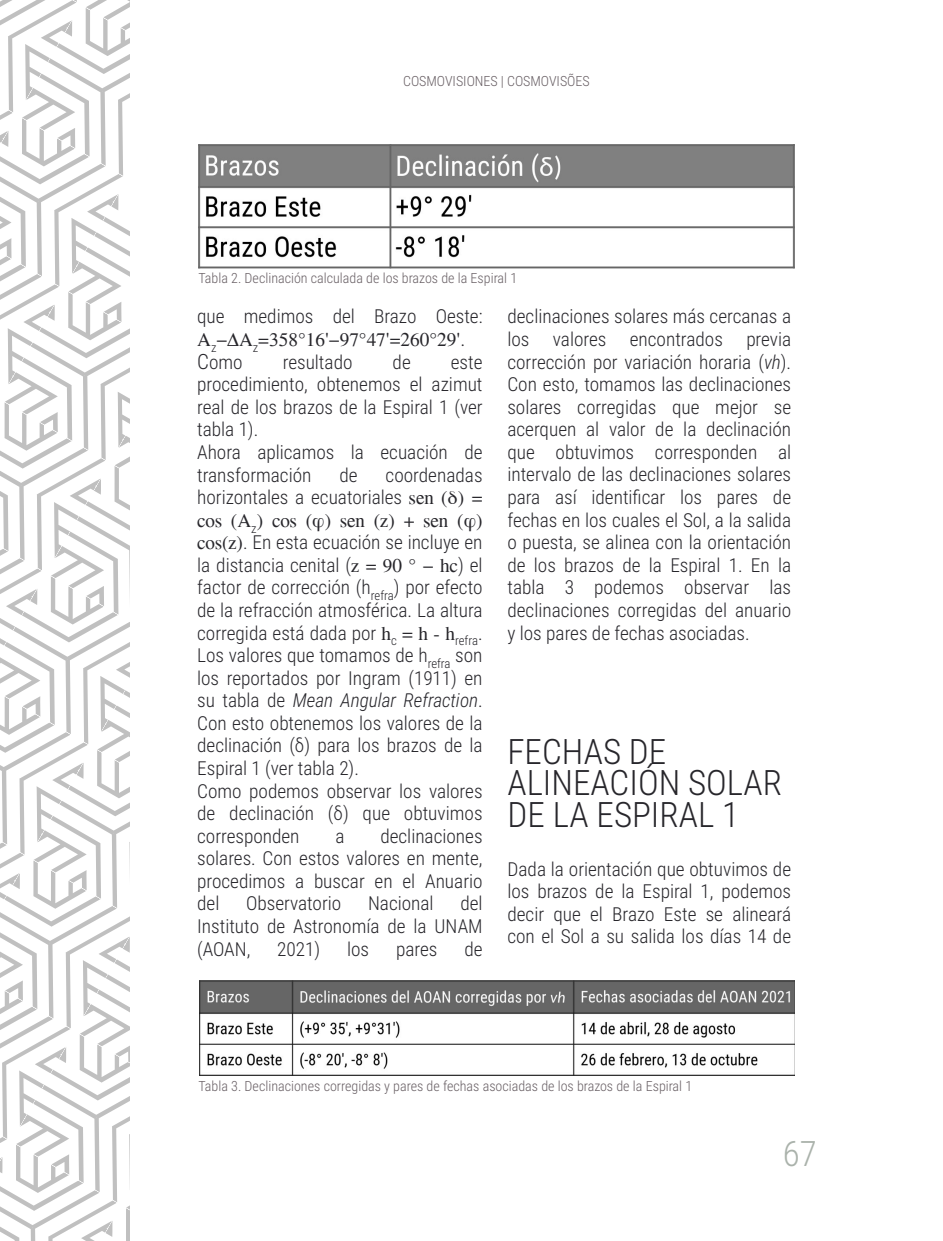
<style>
.page{position:relative;width:943px;height:1241px;background:#fff}
.page>*{position:absolute;margin:0;border:0;box-sizing:border-box;transform-origin:0 0}
.t1{font:300 35px/31.5px "Roboto Condensed";color:#27262b}
.t2{font:300 35px "Roboto Condensed";color:#aab2ab}
.t3{font:300 19.25px/22.6px "Roboto Condensed";color:#27262b;text-align:justify}
.t4{font:19.25px "Free Serif";color:#27262b}
.t5{font:300 14px "Roboto Condensed";color:#685f64}
.s1{font-family:"Roboto Condensed";font-weight:300;font-size:21px}
.s2{font-size:21px}
.s3{font-family:"Free Serif";font-weight:400}
.s4{font-style:italic}
</style>
<div class="page">
<svg style="left:0;top:0;width:129px;height:1240px"></svg>
<img style="left:198px;top:145px;width:596px;height:123px">
<img style="left:199px;top:980px;width:596px;height:95px">
<p class="t5" style="left:403px;top:73px;width:188px">COSMOVISIONES | COSMOVISÕES</p>
<p class="t5" style="left:198px;top:270px;width:320px">Tabla 2. Declinación calculada de los brazos de la Espiral 1</p>
<p class="t3" style="left:197px;top:305px;width:287px">que medimos del Brazo Oeste:</p>
<p class="t4" style="left:197px;top:329px;width:270px">A<sub>z</sub>−∆A<sub>z</sub>=358°16'−97°47'=260°29'<span class="s1">.</span></p>
<p class="t3" style="left:197px;top:351px;width:47px"><span class="s2">C</span>omo</p>
<p class="t3" style="left:283px;top:351px;width:71px">resultado</p>
<p class="t3" style="left:392px;top:351px;width:20px">de</p>
<p class="t3" style="left:197px;top:351px;width:287px;text-align:left;text-indent:254px">este procedimiento, obtenemos el azimut real de los brazos de la Espiral 1 (ver tabla 1).<br>Ahora aplicamos la ecuación de transformación</p>
<p class="t3" style="left:197px;top:463px;width:287px;text-align:right">coordenadas<br>horizontales a ecuatoriales <span class="s3">sen (δ) =</span></p>
<p class="t4" style="left:197px;top:509px;width:287px">cos (A<sub>z</sub>) cos (φ) sen (z) + sen (φ)</p>
<p class="t3" style="left:197px;top:531px;width:287px;text-align:left"><span class="s3">cos(z)</span>. En esta ecuación se incluye en la distancia cenital (<span class="s3">z = 90 ° − hc</span>) el factor de corrección (h<sub>refra</sub>) por efecto de la refracción atmosférica. La altura corregida está dada por <span class="s3">h</span><sub>c</sub> <span class="s3">= h - h</span><sub>refra</sub>.<br>Los valores que tomamos de h<sub>refra</sub> son los reportados por Ingram (1911) en su tabla de <span class="s4">Mean Angular Refraction</span>.<br>Con esto obtenemos los valores de la declinación (δ) para los brazos de la Espiral 1 (ver tabla 2).<br>Como podemos observar los valores de declinación (δ) que obtuvimos corresponden</p>
<p class="t3" style="left:339px;top:463px;width:20px">de</p>
<p class="t3" style="left:197px;top:824px;width:287px;text-indent:183px">declinaciones solares. Con estos valores en mente, procedimos a buscar en el Anuario del</p>
<p class="t3" style="left:335px;top:824px;width:11px">a</p>
<p class="t3" style="left:197px;top:892px;width:287px;text-indent:263px">del Instituto de Astronomía de la UNAM (AOAN,</p>
<p class="t3" style="left:246px;top:892px;width:97px">Observatorio</p>
<p class="t3" style="left:368px;top:892px;width:67px">Nacional</p>
<p class="t3" style="left:277px;top:937px;width:44px">2021)</p>
<p class="t3" style="left:347px;top:937px;width:24px">los</p>
<p class="t3" style="left:396px;top:937px;width:43px">pares</p>
<p class="t3" style="left:464px;top:937px;width:20px">de</p>
<p class="t3" style="left:507px;top:305px;width:285px">declinaciones solares más cercanas a los valores encontrados previa corrección por variación horaria (<span class="s4">vh</span>).<br>Con esto, tomamos las declinaciones solares corregidas que mejor se acerquen al valor de la declinación que obtuvimos corresponden al intervalo de las declinaciones solares para así identificar los pares de fechas en los cuales el Sol, a la salida o puesta, se alinea con la orientación de los brazos de la Espiral 1. En la tabla 3 podemos observar las declinaciones corregidas del anuario y los pares de fechas asociadas.</p>
<h1 class="t1" style="left:507px;top:735px;width:276px">FECHAS DE<br>ALINEACIÓN SOLAR<br>DE LA ESPIRAL 1</h1>
<p class="t3" style="left:507px;top:857px;width:285px">Dada la orientación que obtuvimos de los brazos de la Espiral 1, podemos decir que el Brazo Este se alineará con el Sol a su salida los días 14 de</p>
<p class="t5" style="left:198px;top:1077px;width:495px">Tabla 3. Declinaciones corregidas y pares de fechas asociadas de los brazos de la Espiral 1</p>
<h1 class="t2" style="left:783px;top:1132px;width:35px">67</h1>
</div>
